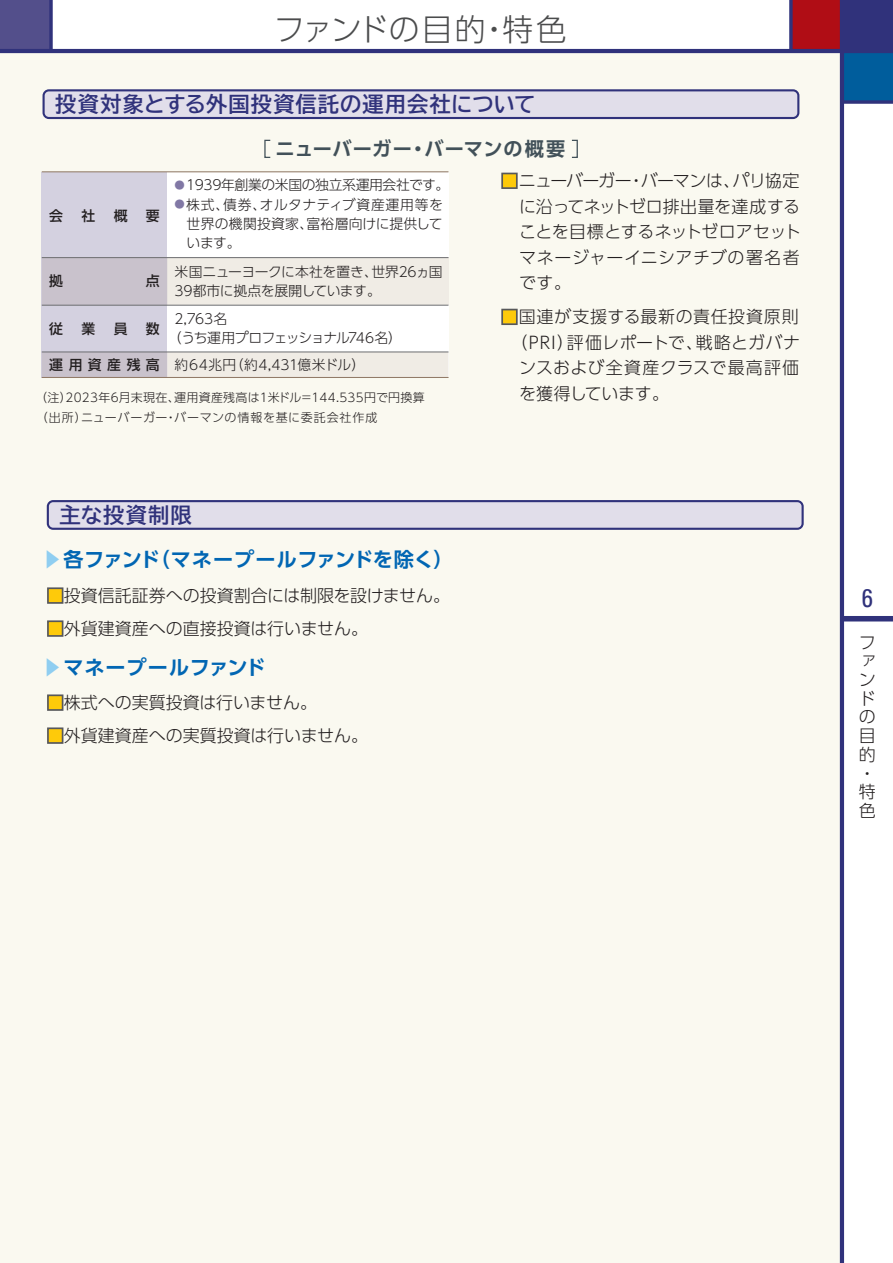
<style>
.page{position:relative;width:893px;height:1263px;background:#fff}
.page>*{position:absolute;margin:0;border:0;box-sizing:border-box;transform-origin:0 0}
.t1{font:300 30.9px "UD Shin Go Pro";letter-spacing:.005em;color:#4b4c4d}
.t2{font:condensed 25.5px "Univers";color:#30327b}
.t3{font:700 21.3px "TBUD Go Std";letter-spacing:.05em;color:#30327b}
.t4{font:700 20.1px "UD Shin Go Pro De";letter-spacing:.01em;color:#0166b3}
.t5{font:700 20.1px "UD Shin Go Pro De";letter-spacing:.03em;color:#0166b3}
.t6{font:700 19.2px "UD Shin Go Pro De";letter-spacing:.04em;color:#425159}
.t7{font:300 16.95px/18.8px "UD Shin Go Pro";color:#231f20;text-align:justify}
.t8{font:300 16.95px "UD Shin Go Pro";letter-spacing:.035em;color:#231f20}
.t9{font:300 16.95px "UD Shin Go Pro";letter-spacing:.03em;color:#231f20}
.t10{font:300 16.95px "UD Shin Go Pro";letter-spacing:-.02em;color:#231f20}
.t11{font:300 13.8px/19.2px "UD Shin Go Pro";letter-spacing:-.025em;color:#231f20;text-align:justify}
.t12{font:300 13.8px/19.2px "UD Shin Go Pro";letter-spacing:-.065em;color:#231f20}
.t13{font:300 13.8px "UD Shin Go Pro";letter-spacing:.02em;color:#231f20}
.t14{font:500 13.8px "UD Shin Go Pro";letter-spacing:.405em;color:#231f20}
.t15{font:300 12px "UD Shin Go Pro";letter-spacing:.025em;color:#231f20}
.t16{font:300 12px "UD Shin Go Pro";letter-spacing:.065em;color:#231f20}
.s1{font-size:10.35px;color:#8178a5}
.s2{color:#8fcef1}
.s3{color:#feca0a}
</style>
<div class="page">
<div style="left:0;top:49px;width:841px;height:1214px;background:#faf9f0"></div>
<div style="left:791px;top:0;width:51px;height:51px;background:#b00d15"></div>
<div style="left:842px;top:0;width:51px;height:51px;background:#30327b"></div>
<div style="left:0;top:0;width:51px;height:51px;background:#534f8b"></div>
<div style="left:842px;top:51px;width:51px;height:51px;background:#005d9c"></div>
<svg style="left:49px;top:0;width:4px;height:49px"></svg>
<div style="left:842px;top:616px;width:51px;height:5px;background:#30327b"></div>
<hr style="left:840px;top:0;width:4px;height:1263px;background:#30327b">
<hr style="left:0;top:49px;width:893px;height:4px;background:#30327b">
<svg style="left:844px;top:100px;width:49px;height:4px"></svg>
<svg style="left:789px;top:0;width:4px;height:49px"></svg>
<svg style="left:47px;top:500px;width:757px;height:30px;background:#c7c5d9"></svg>
<div style="left:47px;top:587px;width:16px;height:17px;border:2px solid #57585a"></div>
<div style="left:47px;top:620px;width:16px;height:17px;border:2px solid #57585a"></div>
<div style="left:47px;top:694px;width:16px;height:17px;border:2px solid #57585a"></div>
<div style="left:47px;top:727px;width:16px;height:17px;border:2px solid #57585a"></div>
<svg style="left:43px;top:89px;width:756px;height:30px;background:#c7c5da"></svg>
<div style="left:264px;top:140px;width:7px;height:18px;border:1px solid #425159"></div>
<div style="left:571px;top:140px;width:7px;height:18px;border:1px solid #425159"></div>
<div style="left:42px;top:172px;width:406px;height:205px;background:#fff"></div>
<div style="left:42px;top:172px;width:125px;height:205px;background:#d4d1e0"></div>
<div style="left:167px;top:258px;width:281px;height:47px;background:#f0ece5"></div>
<div style="left:42px;top:258px;width:125px;height:47px;background:#c9c2cc"></div>
<div style="left:167px;top:353px;width:281px;height:24px;background:#f0ece5"></div>
<div style="left:42px;top:352px;width:125px;height:25px;background:#c9c2cc"></div>
<div style="left:501px;top:173px;width:17px;height:16px;border:2px solid #57585a"></div>
<div style="left:501px;top:309px;width:17px;height:16px;border:2px solid #57585a"></div>
<hr style="left:42px;top:257px;width:406px;height:1px;background:#6c6d70">
<hr style="left:42px;top:305px;width:406px;height:1px;background:#6c6d70">
<hr style="left:42px;top:352px;width:406px;height:1px;background:#6c6d70">
<hr style="left:42px;top:377px;width:406px;height:1px;background:#927b68">
<hr style="left:42px;top:171px;width:406px;height:1px;background:#927b68">
<h1 class="t1" style="left:274px;top:4px;width:295px">ファンドの目的・特色</h1>
<p class="t3" style="left:55px;top:87px;width:482px">投資対象とする外国投資信託の運用会社について</p>
<p class="t6" style="left:276px;top:133px;width:291px">ニューバーガー・バーマンの概要</p>
<p class="t14" style="left:49px;top:204px;width:15px">会</p>
<p class="t14" style="left:81px;top:204px;width:15px">社</p>
<p class="t14" style="left:114px;top:204px;width:15px">概</p>
<p class="t14" style="left:146px;top:204px;width:15px">要</p>
<p class="t14" style="left:49px;top:270px;width:15px">拠</p>
<p class="t14" style="left:146px;top:270px;width:15px">点</p>
<p class="t11" style="left:175px;top:175px;width:276px"><span class="s1">●</span>1939年創業の米国の独立系運用会社です。</p>
<p class="t11" style="left:187px;top:194px;width:258px;text-indent:-12px"><span class="s1">●</span>株式、債券、オルタナティブ資産運用等を世界の機関投資家、富裕層向けに提供しています。</p>
<p class="t11" style="left:175px;top:262px;width:270px">米国ニューヨークに本社を置き、世界26ヵ国<br>39都市に拠点を展開しています。</p>
<p class="t14" style="left:49px;top:317px;width:15px">従</p>
<p class="t14" style="left:81px;top:317px;width:15px">業</p>
<p class="t14" style="left:114px;top:317px;width:15px">員</p>
<p class="t14" style="left:146px;top:317px;width:15px">数</p>
<p class="t12" style="left:168px;top:308px;width:236px;text-indent:7px">2,763名<br>（うち運用プロフェッショナル746名）</p>
<p class="t13" style="left:175px;top:354px;width:192px">約64兆円（約4,431億米ドル）</p>
<p class="t14" style="left:49px;top:354px;width:112px">運用資産残高</p>
<p class="t15" style="left:35px;top:388px;width:391px">（注）2023年6月末現在、運用資産残高は1米ドル＝144.535円で円換算</p>
<p class="t16" style="left:36px;top:407px;width:343px">（出所）ニューバーガー・バーマンの情報を基に委託会社作成</p>
<p class="t3" style="left:60px;top:498px;width:134px">主な投資制限</p>
<p class="t4" style="left:42px;top:543px;width:413px"><span class="s2">▶</span>各ファンド（マネープールファンドを除く）</p>
<p class="t7" style="left:47px;top:586px;width:405px"><span class="s3">■</span>投資信託証券への投資割合には制限を設けません。</p>
<p class="t7" style="left:47px;top:619px;width:323px"><span class="s3">■</span>外貨建資産への直接投資は行いません。</p>
<p class="t5" style="left:42px;top:650px;width:225px"><span class="s2">▶</span>マネープールファンド</p>
<p class="t7" style="left:47px;top:693px;width:272px"><span class="s3">■</span>株式への実質投資は行いません。</p>
<p class="t7" style="left:47px;top:726px;width:323px"><span class="s3">■</span>外貨建資産への実質投資は行いません。</p>
<p class="t7" style="left:519px;top:167px;width:284px;line-height:25.5px;text-indent:-18px"><span class="s3">■</span>ニューバーガー・バーマンは、パリ協定に沿ってネットゼロ排出量を達成することを目標とするネットゼロアセットマネージャーイニシアチブの署名者です。</p>
<p class="t8" style="left:501px;top:303px;width:299px"><span class="s3">■</span>国連が支援する最新の責任投資原則</p>
<p class="t7" style="left:511px;top:332px;width:291px">（PRI）評価レポートで、戦略とガバナ</p>
<p class="t9" style="left:519px;top:354px;width:282px">ンスおよび全資産クラスで最高評価</p>
<p class="t10" style="left:519px;top:380px;width:152px">を獲得しています。</p>
<h2 class="t2" style="left:862px;top:582px;width:13px">6</h2>
<p class="t7" style="left:859px;top:632px;width:18px;text-align:left">ファンドの目的・特色</p>
</div>
